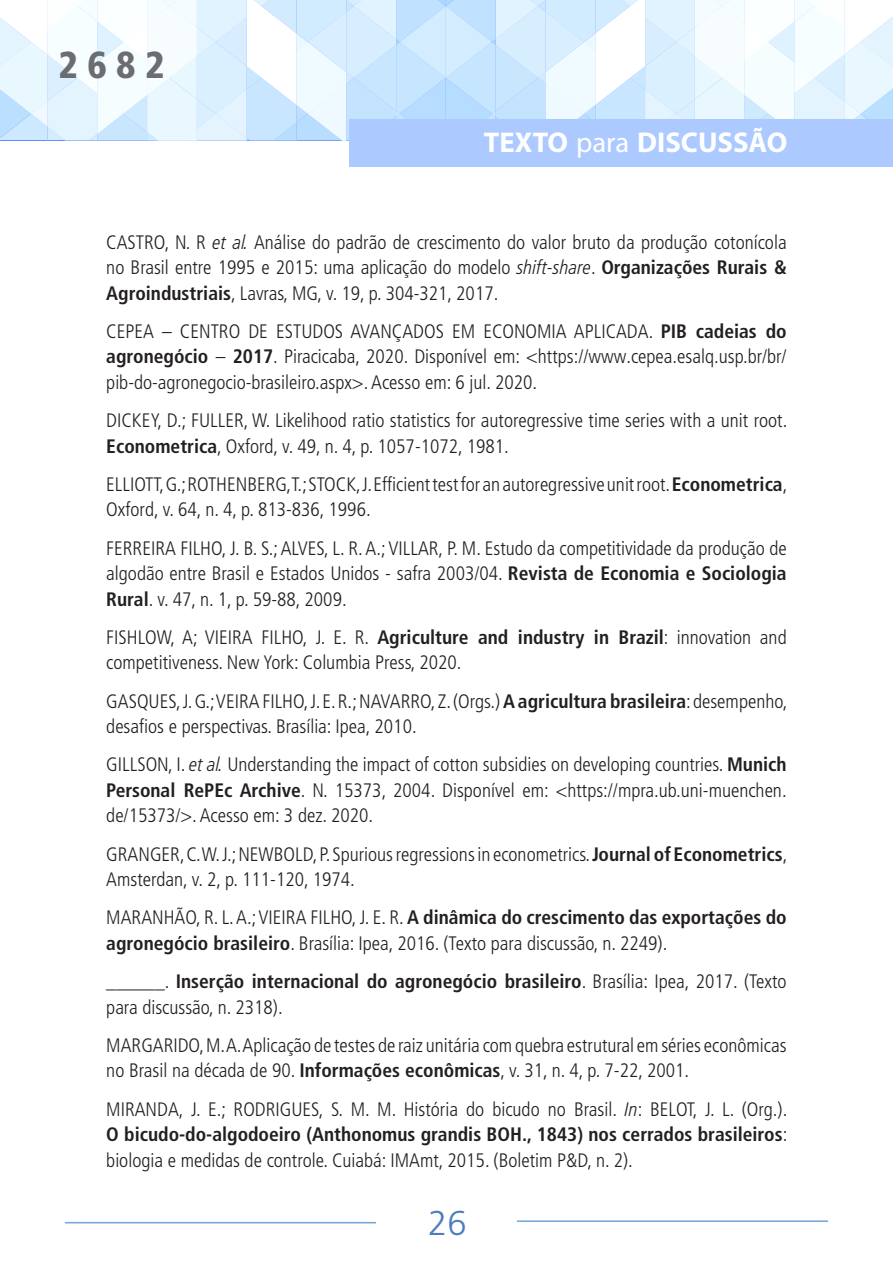
<style>
.page{position:relative;width:893px;height:1263px;background:#fff}
.page>*{position:absolute;margin:0;border:0;box-sizing:border-box;transform-origin:0 0}
.t1{font:900 condensed 37.5px "Frutiger LT Pro";color:#6c6d70}
.t2{font:300 34.5px "Frutiger LT Pro";color:#4b7cbe}
.t3{font:700 28.65px "Myriad Pro";color:#fff}
.referencias_texto{font:condensed 19.5px/25.5px "Frutiger 47 Light";color:#231f20}
.s1{font-weight:400}
.s2{font-family:"Frutiger LT Pro";font-weight:300;font-style:italic}
.s3{font-family:"Frutiger 67 Bold"}
.s4{font-family:"Frutiger LT Pro";font-weight:300}
</style>
<div class="page">
<svg style="left:0;top:0;width:893px;height:140px"></svg>
<div style="left:349px;top:119px;width:544px;height:48px;background:#accaff"></div>
<hr style="left:517px;top:1220px;width:311px;height:2px;background:#6fa5d9">
<hr style="left:65px;top:1222px;width:311px;height:1px;background:#6fa5d9">
<h1 class="t1" style="left:58px;top:42px;width:108px">2682</h1>
<h3 class="t3" style="left:484px;top:124px;width:305px">TEXTO <span class="s1">para</span> DISCUSSÃO</h3>
<p class="referencias_texto" style="left:106px;top:229px;width:682px;text-align:justify">CASTRO, N. R <span class="s2">et al.</span> Análise do padrão de crescimento do valor bruto da produção cotonícola no Brasil entre 1995 e 2015: uma aplicação do modelo <span class="s2">shift-share</span>. <span class="s3">Organizações Rurais &amp; Agroindustriais</span>, Lavras, MG, v. 19, p. 304-321, 2017.</p>
<p class="referencias_texto" style="left:106px;top:319px;width:682px;text-align:justify">CEPEA – CENTRO DE ESTUDOS AVANÇADOS EM ECONOMIA APLICADA. <span class="s3">PIB cadeias do agronegócio</span> – <span class="s3">2017</span>. Piracicaba, 2020. Disponível em: &lt;<span class="s4">https://www.cepea.esalq.usp.br/br/ pib-do-agronegocio-brasileiro.aspx</span>&gt;. Acesso em: 6 jul. 2020.</p>
<p class="referencias_texto" style="left:106px;top:408px;width:683px">DICKEY, D.; FULLER, W. Likelihood ratio statistics for autoregressive time series with a unit root.<br><span class="s3">Econometrica</span>, Oxford, v. 49, n. 4, p. 1057-1072, 1981.</p>
<p class="referencias_texto" style="left:106px;top:472px;width:683px">ELLIOTT, G.; ROTHENBERG, T.; STOCK, J. Efficient test for an autoregressive unit root. <span class="s3">Econometrica</span>,<br>Oxford, v. 64, n. 4, p. 813-836, 1996.</p>
<p class="referencias_texto" style="left:106px;top:535px;width:682px;text-align:justify">FERREIRA FILHO, J. B. S.; ALVES, L. R. A.; VILLAR, P. M. Estudo da competitividade da produção de algodão entre Brasil e Estados Unidos - safra 2003/04. <span class="s3">Revista de Economia e Sociologia Rural</span>. v. 47, n. 1, p. 59-88, 2009.</p>
<p class="referencias_texto" style="left:106px;top:625px;width:682px">FISHLOW, A; VIEIRA FILHO, J. E. R. <span class="s3">Agriculture and industry in Brazil</span>: innovation and competitiveness. New York: Columbia Press, 2020.</p>
<p class="referencias_texto" style="left:106px;top:688px;width:683px">GASQUES, J. G.; VEIRA FILHO, J. E. R.; NAVARRO, Z. (Orgs.) <span class="s3">A agricultura brasileira</span>: desempenho, desafios e perspectivas. Brasília: Ipea, 2010.</p>
<p class="referencias_texto" style="left:106px;top:752px;width:682px;text-align:justify">GILLSON, I. <span class="s2">et al.</span> Understanding the impact of cotton subsidies on developing countries. <span class="s3">Munich Personal RePEc Archive</span>. N. 15373, 2004. Disponível em: &lt;<span class="s4">https://mpra.ub.uni-muenchen. de/15373/</span>&gt;. Acesso em: 3 dez. 2020.</p>
<p class="referencias_texto" style="left:106px;top:841px;width:683px">GRANGER, C. W. J.; NEWBOLD, P. Spurious regressions in econometrics. <span class="s3">Journal of Econometrics</span>,<br>Amsterdan, v. 2, p. 111-120, 1974.</p>
<p class="referencias_texto" style="left:106px;top:905px;width:682px">MARANHÃO, R. L. A.; VIEIRA FILHO, J. E. R. <span class="s3">A dinâmica do crescimento das exportações do agronegócio brasileiro</span>. Brasília: Ipea, 2016. (Texto para discussão, n. 2249).</p>
<p class="referencias_texto" style="left:106px;top:969px;width:682px">______. <span class="s3">Inserção internacional do agronegócio brasileiro</span>. Brasília: Ipea, 2017. (Texto para discussão, n. 2318).</p>
<p class="referencias_texto" style="left:106px;top:1033px;width:682px">MARGARIDO, M. A. Aplicação de testes de raiz unitária com quebra estrutural em séries econômicas no Brasil na década de 90. <span class="s3">Informações econômicas</span>, v. 31, n. 4, p. 7-22, 2001.</p>
<p class="referencias_texto" style="left:106px;top:1096px;width:683px;text-align:justify">MIRANDA, J. E.; RODRIGUES, S. M. M. História do bicudo no Brasil. <span class="s2">In</span>: BELOT, J. L. (Org.).<br><span class="s3">O bicudo-do-algodoeiro (Anthonomus grandis BOH., 1843) nos cerrados brasileiros</span>: biologia e medidas de controle. Cuiabá: IMAmt, 2015. (Boletim P&amp;D, n. 2).</p>
<h2 class="t2" style="left:428px;top:1203px;width:40px">26</h2>
</div>
